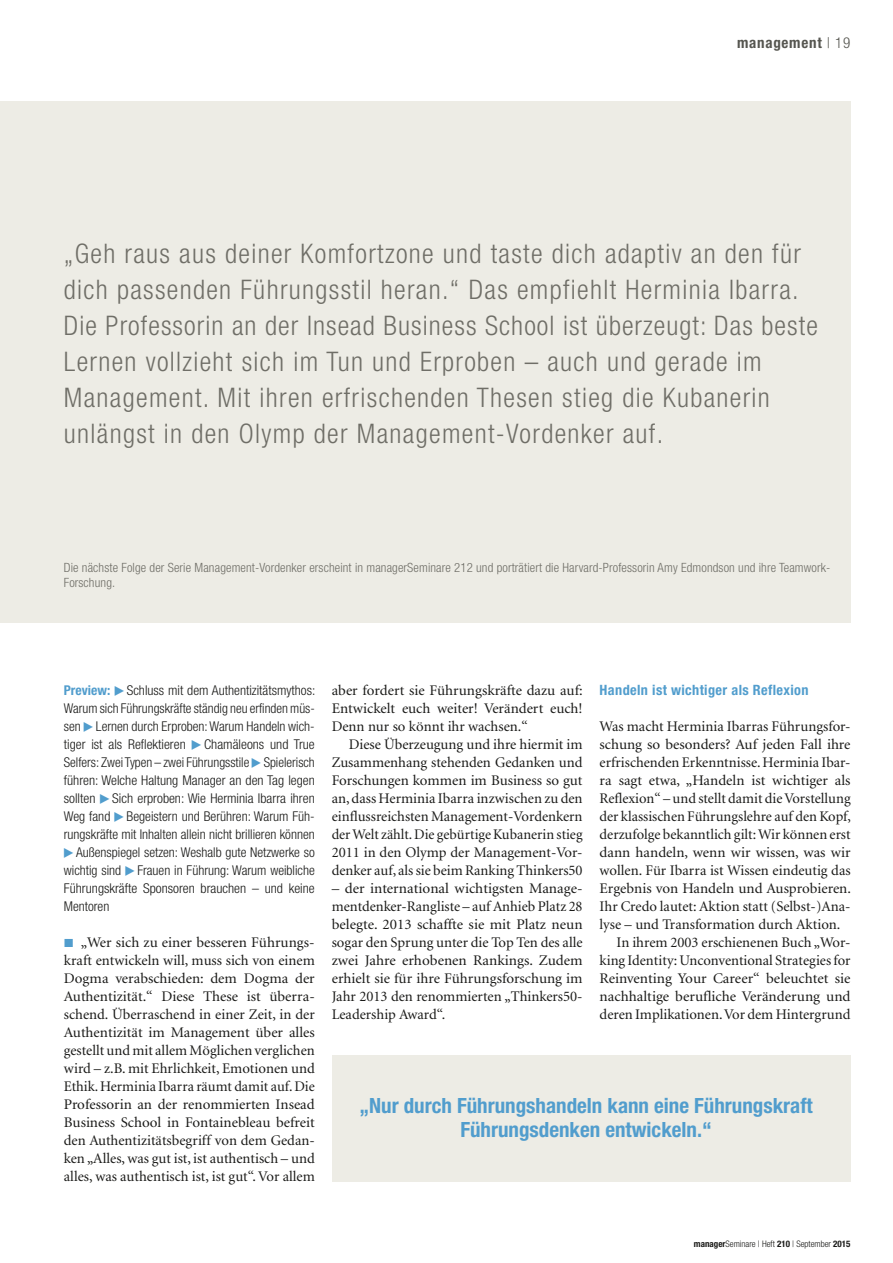
<style>
.page{position:relative;width:893px;height:1263px;background:#fff}
.page>*{position:absolute;margin:0;border:0;box-sizing:border-box;transform-origin:0 0}
.t1{font:300 condensed 27px/36px "Helvetica Neue LT";letter-spacing:.05em;color:#6f6e67}
.t2{font:700 condensed 21px/24px "Helvetica Neue LT";color:#519dcd;text-align:center}
.t3{font:700 condensed 15px "Helvetica Neue LT";letter-spacing:.05em;color:#565650}
.t4{font:14.7px/18px "Minion";color:#1a1a18;text-align:justify}
.t5{font:700 condensed 14.25px "Helvetica Neue LT";letter-spacing:.025em;color:#519dcd}
.t6{font:300 condensed 13.5px "Helvetica Neue LT";color:#1a1a18}
.t7{font:300 condensed 12.75px/15px "Helvetica Neue LT";letter-spacing:.01em;color:#6f6e67}
.t8{font:300 condensed 9px "Helvetica Neue LT";color:#1a1a18}
.s1{font-weight:300}
.s2{font-weight:700;color:#519dcd}
.s3{color:#fff}
.s4{font-weight:700}
</style>
<div class="page">
<div style="left:332px;top:1055px;width:518px;height:127px;background:#edece5"></div>
<div style="left:0;top:102px;width:850px;height:521px;background:#edece5"></div>
<p class="t3" style="left:737px;top:34px;width:115px">management <span class="s1">| 19</span></p>
<p class="t1" style="left:64px;top:235px;width:755px">„Geh raus aus deiner Komfortzone und taste dich adaptiv an den für dich passenden Führungsstil heran.“ Das empfiehlt Herminia Ibarra.<br>Die Professorin an der Insead Business School ist überzeugt: Das beste Lernen vollzieht sich im Tun und Erproben – auch und gerade im Management. Mit ihren erfrischenden Thesen stieg die Kubanerin unlängst in den Olymp der Management-Vordenker auf.</p>
<p class="t7" style="left:64px;top:560px;width:768px">Die nächste Folge der Serie Management-Vordenker erscheint in managerSeminare 212 und porträtiert die Harvard-Professorin Amy Edmondson und ihre Teamwork-<br>Forschung.</p>
<p class="t6" style="left:64px;top:683px;width:253px"><span class="s2">Preview:</span> <span class="s3">I</span>Schluss mit dem Authentizitätsmythos:</p>
<p class="t6" style="left:64px;top:701px;width:252px">Warum sich Führungskräfte ständig neu erfinden müs-</p>
<p class="t6" style="left:64px;top:719px;width:252px">sen <span class="s3">I</span>Lernen durch Erproben: Warum Handeln wich-</p>
<p class="t6" style="left:64px;top:737px;width:252px">tiger ist als Reflektieren <span class="s3">I</span>Chamäleons und True</p>
<p class="t6" style="left:64px;top:755px;width:252px">Selfers: Zwei Typen – zwei Führungsstile <span class="s3">I</span>Spielerisch</p>
<p class="t6" style="left:64px;top:773px;width:252px">führen: Welche Haltung Manager an den Tag legen</p>
<p class="t6" style="left:64px;top:791px;width:252px">sollten <span class="s3">I</span>Sich erproben: Wie Herminia Ibarra ihren</p>
<p class="t6" style="left:64px;top:809px;width:252px">Weg fand <span class="s3">I</span>Begeistern und Berühren: Warum Füh-</p>
<p class="t6" style="left:64px;top:827px;width:252px">rungskräfte mit Inhalten allein nicht brillieren können</p>
<p class="t6" style="left:74px;top:845px;width:243px"><span class="s3">I</span>Außenspiegel setzen: Weshalb gute Netzwerke so</p>
<p class="t6" style="left:64px;top:863px;width:252px">wichtig sind <span class="s3">I</span>Frauen in Führung: Warum weibliche</p>
<p class="t6" style="left:64px;top:881px;width:252px">Führungskräfte Sponsoren brauchen – und keine</p>
<p class="t6" style="left:64px;top:899px;width:47px">Mentoren</p>
<p class="t4" style="left:64px;top:934px;width:252px;text-indent:17px">„Wer sich zu einer besseren Führungs&shy;kraft entwickeln will, muss sich von einem Dogma verabschieden: dem Dogma der Authentizität.“ Diese These ist überra&shy;schend. Überraschend in einer Zeit, in der Authentizität im Management über alles gestellt und mit allem Möglichen verglichen wird – z.B. mit Ehrlichkeit, Emotionen und Ethik. Herminia Ibarra räumt damit auf. Die Professorin an der renommierten Insead Business School in Fontainebleau befreit den Authentizitätsbegriff von dem Gedan&shy;ken „Alles, was gut ist, ist authentisch – und alles, was authentisch ist, ist gut“. Vor allem</p>
<p class="t4" style="left:332px;top:682px;width:252px">aber fordert sie Führungskräfte dazu auf:<br>Entwickelt euch weiter! Verändert euch!<br>Denn nur so könnt ihr wachsen.“</p>
<p class="t4" style="left:332px;top:736px;width:252px;text-indent:17px">Diese Überzeugung und ihre hiermit im Zusammenhang stehenden Gedanken und Forschungen kommen im Business so gut an, dass Herminia Ibarra inzwischen zu den einflussreichsten Management-Vordenkern der Welt zählt. Die gebürtige Kubanerin stieg 2011 in den Olymp der Management-Vor&shy;denker auf, als sie beim Ranking Thinkers50</p>
<p class="t4" style="left:332px;top:880px;width:252px">– der international wichtigsten Manage&shy;mentdenker-Rangliste – auf Anhieb Platz 28 belegte. 2013 schaffte sie mit Platz neun sogar den Sprung unter die Top Ten des alle zwei Jahre erhobenen Rankings. Zudem erhielt sie für ihre Führungsforschung im Jahr 2013 den renommierten „Thinkers50- Leadership Award“.</p>
<p class="t5" style="left:600px;top:681px;width:210px">Handeln ist wichtiger als Reflexion</p>
<p class="t4" style="left:600px;top:718px;width:252px">Was macht Herminia Ibarras Führungsfor-</p>
<p class="t4" style="left:600px;top:736px;width:252px">schung so besonders? Auf jeden Fall ihre</p>
<p class="t4" style="left:600px;top:754px;width:252px">erfrischenden Erkenntnisse. Herminia Ibar-</p>
<p class="t4" style="left:600px;top:772px;width:252px">ra sagt etwa, „Handeln ist wichtiger als</p>
<p class="t4" style="left:600px;top:790px;width:252px">Reflexion“ – und stellt damit die Vorstellung</p>
<p class="t4" style="left:600px;top:808px;width:253px">der klassischen Führungslehre auf den Kopf,</p>
<p class="t4" style="left:600px;top:826px;width:252px">derzufolge bekanntlich gilt: Wir können erst</p>
<p class="t4" style="left:600px;top:844px;width:252px">dann handeln, wenn wir wissen, was wir</p>
<p class="t4" style="left:600px;top:862px;width:252px">wollen. Für Ibarra ist Wissen eindeutig das</p>
<p class="t4" style="left:600px;top:880px;width:253px">Ergebnis von Handeln und Ausprobieren.</p>
<p class="t4" style="left:600px;top:898px;width:252px">Ihr Credo lautet: Aktion statt (Selbst-)Ana-</p>
<p class="t4" style="left:600px;top:916px;width:242px">lyse – und Transformation durch Aktion.</p>
<p class="t4" style="left:617px;top:934px;width:235px">In ihrem 2003 erschienenen Buch „Wor-</p>
<p class="t4" style="left:600px;top:952px;width:252px">king Identity: Unconventional Strategies for</p>
<p class="t4" style="left:600px;top:970px;width:252px">Reinventing Your Career“ beleuchtet sie</p>
<p class="t4" style="left:600px;top:988px;width:252px">nachhaltige berufliche Veränderung und</p>
<p class="t4" style="left:600px;top:1006px;width:252px">deren Implikationen. Vor dem Hintergrund</p>
<h2 class="t2" style="left:359px;top:1093px;width:455px">„Nur durch Führungshandeln kann eine Führungskraft<br>Führungsdenken entwickeln.“</h2>
<p class="t8" style="left:694px;top:1238px;width:158px"><span class="s4">manager</span>Seminare | Heft <span class="s4">210</span> | September <span class="s4">2015</span></p>
</div>
